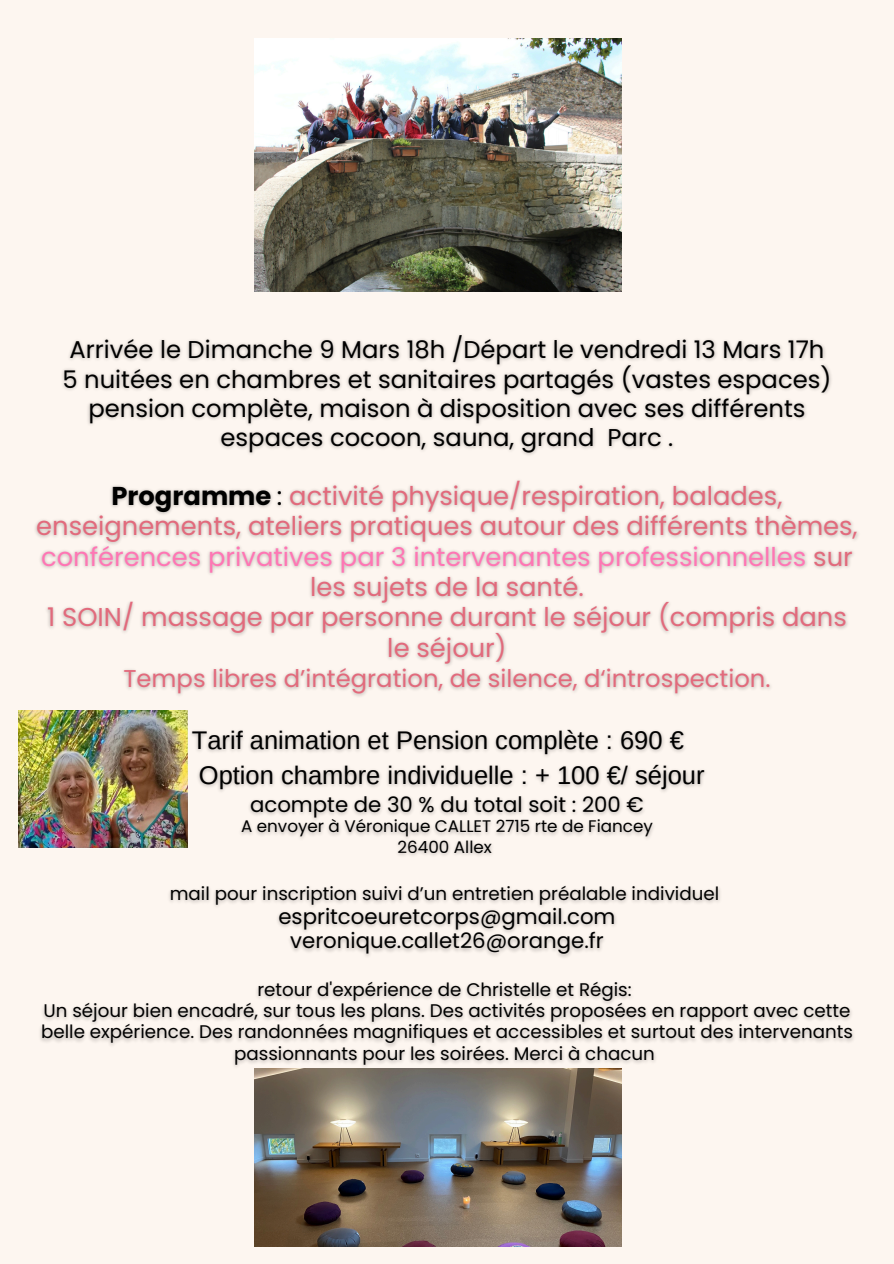
<style>
.page{position:relative;width:894px;height:1264px;background:#fff}
.page>*{position:absolute;margin:0;border:0;box-sizing:border-box;transform-origin:0 0}
.t1{font:25.8px/30.5px "Poppins";color:#e26a7c;text-align:center}
.t2{font:25.5px/35px "Arimo";color:#000}
.t3{font:24.3px/29.2px "Poppins";color:#000;text-align:center}
.t4{font:24.3px "Poppins";color:#e26a7c}
.t5{font:21.3px/24.8px "Poppins";color:#000;text-align:center}
.t6{font:18.3px/21.5px "Poppins";color:#000;text-align:center}
.t7{font:16.8px/20.2px "Poppins";color:#000;text-align:center}
.s1{font-weight:700;color:#000}
.s2{color:#000}
.s3{color:#ff76b4}
</style>
<div class="page">
<div style="left:0;top:0;width:893px;height:1263px;background:#fdf6f0"></div>
<img style="left:28px;top:335px;width:830px;height:739px">
<img style="left:254px;top:38px;width:367px;height:253px">
<img style="left:254px;top:1068px;width:367px;height:178px">
<img style="left:18px;top:711px;width:169px;height:136px">
<h3 class="t3" style="left:62px;top:335px;width:770px">Arrivée le Dimanche 9 Mars 18h /Départ le vendredi 13 Mars 17h 5 nuitées en chambres et sanitaires partagés (vastes espaces) pension complète, maison à disposition avec ses différents espaces cocoon, sauna, grand Parc .</h3>
<p class="t1" style="left:36px;top:480px;width:822px"><span class="s1">Programme</span> <span class="s2">:</span> activité physique/respiration, balades, enseignements, ateliers pratiques autour des différents thèmes, <span class="s3">conférences privatives par 3 intervenantes professionnelles</span> sur les sujets de la santé.<br>1 SOIN/ massage par personne durant le séjour (compris dans le séjour)</p>
<h3 class="t4" style="left:123px;top:661px;width:648px">Temps libres d’intégration, de silence, d‘introspection.</h3>
<h2 class="t2" style="left:192px;top:722px;width:514px">Tarif animation et Pension complète : 690 €<br>Option chambre individuelle : + 100 €/ séjour</h2>
<p class="t5" style="left:250px;top:792px;width:395px">acompte de 30 % du total soit : 200 €</p>
<p class="t7" style="left:241px;top:816px;width:413px">A envoyer à Véronique CALLET 2715 rte de Fiancey<br>26400 Allex</p>
<p class="t6" style="left:170px;top:882px;width:551px">mail pour inscription suivi d’un entretien préalable individuel</p>
<p class="t5" style="left:278px;top:903px;width:338px">espritcoeuretcorps@gmail.com veronique.callet26@orange.fr</p>
<p class="t6" style="left:41px;top:978px;width:813px">retour d'expérience de Christelle et Régis:<br>Un séjour bien encadré, sur tous les plans. Des activités proposées en rapport avec cette belle expérience. Des randonnées magnifiques et accessibles et surtout des intervenants passionnants pour les soirées. Merci à chacun</p>
</div>
